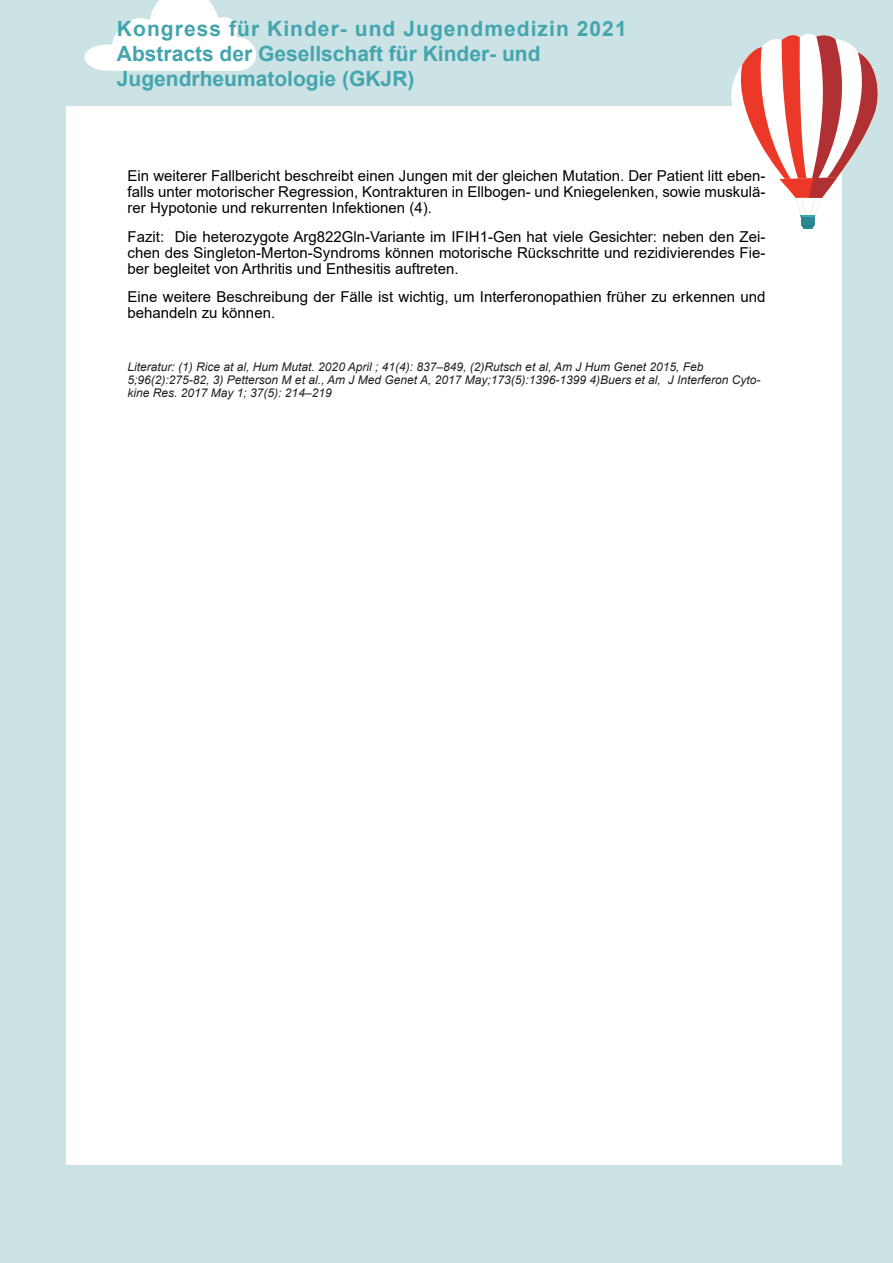
<style>
.page{position:relative;width:893px;height:1263px;background:#cce3e6}
.page>*{position:absolute;margin:0;border:0;box-sizing:border-box;transform-origin:0 0}
.t1{font:700 21px/25.2px "Arial";color:#44a5ae}
.t2{font:15px/16.2px "Arial";color:#000;text-align:justify}
.t3{font:italic 12px/12.9px "Arial";color:#231f20}
</style>
<div class="page">
<div style="left:67px;top:106px;width:775px;height:1059px;background:#fff"></div>
<svg style="left:84px;top:0;width:172px;height:71px"></svg>
<svg style="left:731px;top:34px;width:147px;height:195px"></svg>
<h1 class="t1" style="left:117px;top:16px;width:511px">Kongress für Kinder- und Jugendmedizin 2021<br>Abstracts der Gesellschaft für Kinder- und<br>Jugendrheumatologie (GKJR)</h1>
<p class="t2" style="left:128px;top:168px;width:639px">Ein weiterer Fallbericht beschreibt einen Jungen mit der gleichen Mutation. Der Patient litt eben&shy;falls unter motorischer Regression, Kontrakturen in Ellbogen- und Kniegelenken, sowie muskulä&shy;rer Hypotonie und rekurrenten Infektionen (4).</p>
<p class="t2" style="left:128px;top:228px;width:639px">Fazit: Die heterozygote Arg822Gln-Variante im IFIH1-Gen hat viele Gesichter: neben den Zei&shy;chen des Singleton-Merton-Syndroms können motorische Rückschritte und rezidivierendes Fie&shy;ber begleitet von Arthritis und Enthesitis auftreten.</p>
<p class="t2" style="left:128px;top:289px;width:639px">Eine weitere Beschreibung der Fälle ist wichtig, um Interferonopathien früher zu erkennen und behandeln zu können.</p>
<p class="t3" style="left:128px;top:361px;width:634px">Literatur: (1) Rice at al, Hum Mutat. 2020 April ; 41(4): 837–849, (2)Rutsch et al, Am J Hum Genet 2015, Feb<br>5;96(2):275-82, 3) Petterson M et al., Am J Med Genet A, 2017 May;173(5):1396-1399 4)Buers et al, J Interferon Cyto&shy;kine Res. 2017 May 1; 37(5): 214–219</p>
</div>
